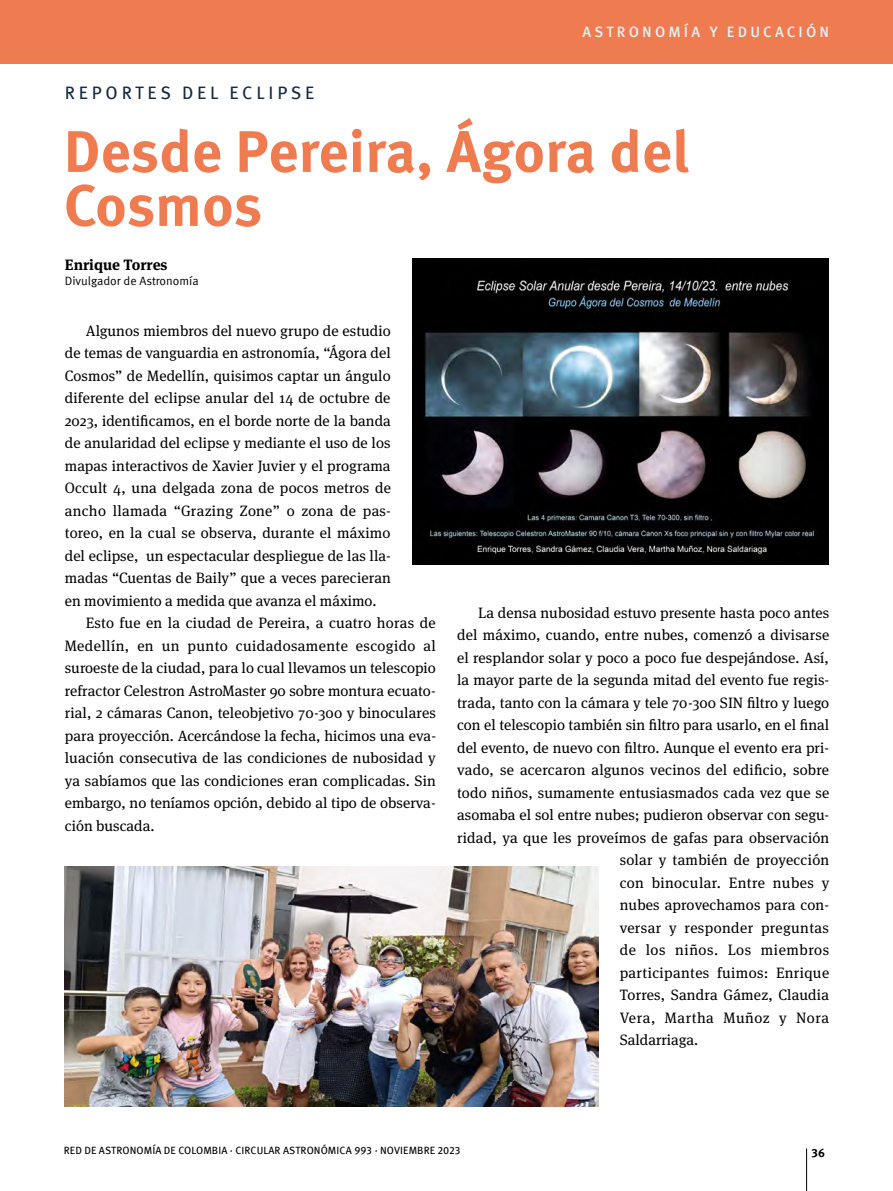
<style>
.page{position:relative;width:893px;height:1191px;background:#fff}
.page>*{position:absolute;margin:0;border:0;box-sizing:border-box;transform-origin:0 0}
.t1{font:700 58.5px/54px "Meta Pro";color:#ef7b51}
.t2{font:18px "Meta Pro";letter-spacing:.21em;color:#162a41}
.t3{font:15px "Meta Serif Pro";letter-spacing:.005em;color:#000}
.t4{font:15px "Meta Serif Pro";letter-spacing:.025em;color:#000}
.t5{font:15px "Meta Serif Pro";letter-spacing:.035em;color:#000}
.t6{font:500 15px "Meta Pro";letter-spacing:.21em;color:#e0f1f2}
.t7{font:700 15px "Meta Serif Pro";color:#000}
.t8{font:12px "Meta Pro";color:#000}
.t9{font:700 12px "Meta Pro";color:#000}
.t10{font:10.5px "Meta Pro";letter-spacing:.01em;color:#000}
</style>
<div class="page">
<hr style="left:806px;top:1148px;width:1px;height:43px;background:#000">
<div style="left:0;top:0;width:893px;height:64px;background:#ef7b51"></div>
<img style="left:412px;top:259px;width:416px;height:306px">
<img style="left:65px;top:866px;width:533px;height:240px">
<p class="t2" style="left:65px;top:79px;width:251px">REPORTES DEL ECLIPSE</p>
<p class="t6" style="left:582px;top:21px;width:248px">ASTRONOMÍA Y EDUCACIÓN</p>
<h1 class="t1" style="left:64px;top:121px;width:627px">Desde Pereira, Ágora del<br>Cosmos</h1>
<p class="t7" style="left:65px;top:253px;width:104px">Enrique Torres</p>
<p class="t8" style="left:65px;top:271px;width:135px">Divulgador de Astronomía</p>
<p class="t3" style="left:86px;top:320px;width:306px">Algunos miembros del nuevo grupo de estudio</p>
<p class="t3" style="left:65px;top:342px;width:327px">de temas de vanguardia en astronomía, “Ágora del</p>
<p class="t3" style="left:65px;top:365px;width:327px">Cosmos” de Medellín, quisimos captar un ángulo</p>
<p class="t3" style="left:65px;top:387px;width:327px">diferente del eclipse anular del 14 de octubre de</p>
<p class="t3" style="left:65px;top:410px;width:328px">2023, identificamos, en el borde norte de la banda</p>
<p class="t3" style="left:65px;top:432px;width:327px">de anularidad del eclipse y mediante el uso de los</p>
<p class="t3" style="left:65px;top:455px;width:327px">mapas interactivos de Xavier Juvier y el programa</p>
<p class="t3" style="left:65px;top:477px;width:328px">Occult 4, una delgada zona de pocos metros de</p>
<p class="t3" style="left:65px;top:500px;width:327px">ancho llamada “Grazing Zone” o zona de pas-</p>
<p class="t3" style="left:65px;top:522px;width:327px">toreo, en la cual se observa, durante el máximo</p>
<p class="t3" style="left:65px;top:545px;width:328px">del eclipse, un espectacular despliegue de las lla-</p>
<p class="t3" style="left:65px;top:567px;width:327px">madas “Cuentas de Baily” que a veces parecieran</p>
<p class="t3" style="left:65px;top:590px;width:313px">en movimiento a medida que avanza el máximo.</p>
<p class="t3" style="left:86px;top:612px;width:351px">Esto fue en la ciudad de Pereira, a cuatro horas de</p>
<p class="t4" style="left:65px;top:635px;width:373px">Medellín, en un punto cuidadosamente escogido al</p>
<p class="t3" style="left:65px;top:657px;width:373px">suroeste de la ciudad, para lo cual llevamos un telescopio</p>
<p class="t3" style="left:65px;top:680px;width:372px">refractor Celestron AstroMaster 90 sobre montura ecuato-</p>
<p class="t3" style="left:65px;top:702px;width:372px">rial, 2 cámaras Canon, teleobjetivo 70-300 y binoculares</p>
<p class="t3" style="left:65px;top:725px;width:373px">para proyección. Acercándose la fecha, hicimos una eva-</p>
<p class="t3" style="left:65px;top:747px;width:372px">luación consecutiva de las condiciones de nubosidad y</p>
<p class="t3" style="left:65px;top:770px;width:373px">ya sabíamos que las condiciones eran complicadas. Sin</p>
<p class="t3" style="left:65px;top:792px;width:372px">embargo, no teníamos opción, debido al tipo de observa-</p>
<p class="t3" style="left:65px;top:815px;width:91px">ción buscada.</p>
<p class="t3" style="left:478px;top:601px;width:353px">La densa nubosidad estuvo presente hasta poco antes</p>
<p class="t3" style="left:457px;top:624px;width:374px">del máximo, cuando, entre nubes, comenzó a divisarse</p>
<p class="t3" style="left:457px;top:646px;width:373px">el resplandor solar y poco a poco fue despejándose. Así,</p>
<p class="t3" style="left:457px;top:669px;width:374px">la mayor parte de la segunda mitad del evento fue regis-</p>
<p class="t3" style="left:457px;top:691px;width:374px">trada, tanto con la cámara y tele 70-300 SIN filtro y luego</p>
<p class="t3" style="left:457px;top:714px;width:374px">con el telescopio también sin filtro para usarlo, en el final</p>
<p class="t3" style="left:457px;top:736px;width:374px">del evento, de nuevo con filtro. Aunque el evento era pri-</p>
<p class="t3" style="left:457px;top:759px;width:374px">vado, se acercaron algunos vecinos del edificio, sobre</p>
<p class="t3" style="left:457px;top:781px;width:374px">todo niños, sumamente entusiasmados cada vez que se</p>
<p class="t3" style="left:457px;top:804px;width:374px">asomaba el sol entre nubes; pudieron observar con segu-</p>
<p class="t3" style="left:457px;top:826px;width:374px">ridad, ya que les proveímos de gafas para observación</p>
<p class="t3" style="left:620px;top:849px;width:211px">solar y también de proyección</p>
<p class="t4" style="left:620px;top:871px;width:211px">con binocular. Entre nubes y</p>
<p class="t3" style="left:620px;top:894px;width:211px">nubes aprovechamos para con-</p>
<p class="t4" style="left:620px;top:916px;width:211px">versar y responder preguntas</p>
<p class="t5" style="left:620px;top:939px;width:211px">de los niños. Los miembros</p>
<p class="t4" style="left:620px;top:961px;width:211px">participantes fuimos: Enrique</p>
<p class="t3" style="left:620px;top:984px;width:211px">Torres, Sandra Gámez, Claudia</p>
<p class="t5" style="left:620px;top:1006px;width:211px">Vera, Martha Muñoz y Nora</p>
<p class="t3" style="left:620px;top:1029px;width:80px">Saldarriaga.</p>
<p class="t10" style="left:64px;top:1142px;width:398px">RED DE ASTRONOMÍA DE COLOMBIA · CIRCULAR ASTRONÓMICA 993 · NOVIEMBRE 2023</p>
<p class="t9" style="left:811px;top:1143px;width:15px">36</p>
</div>
